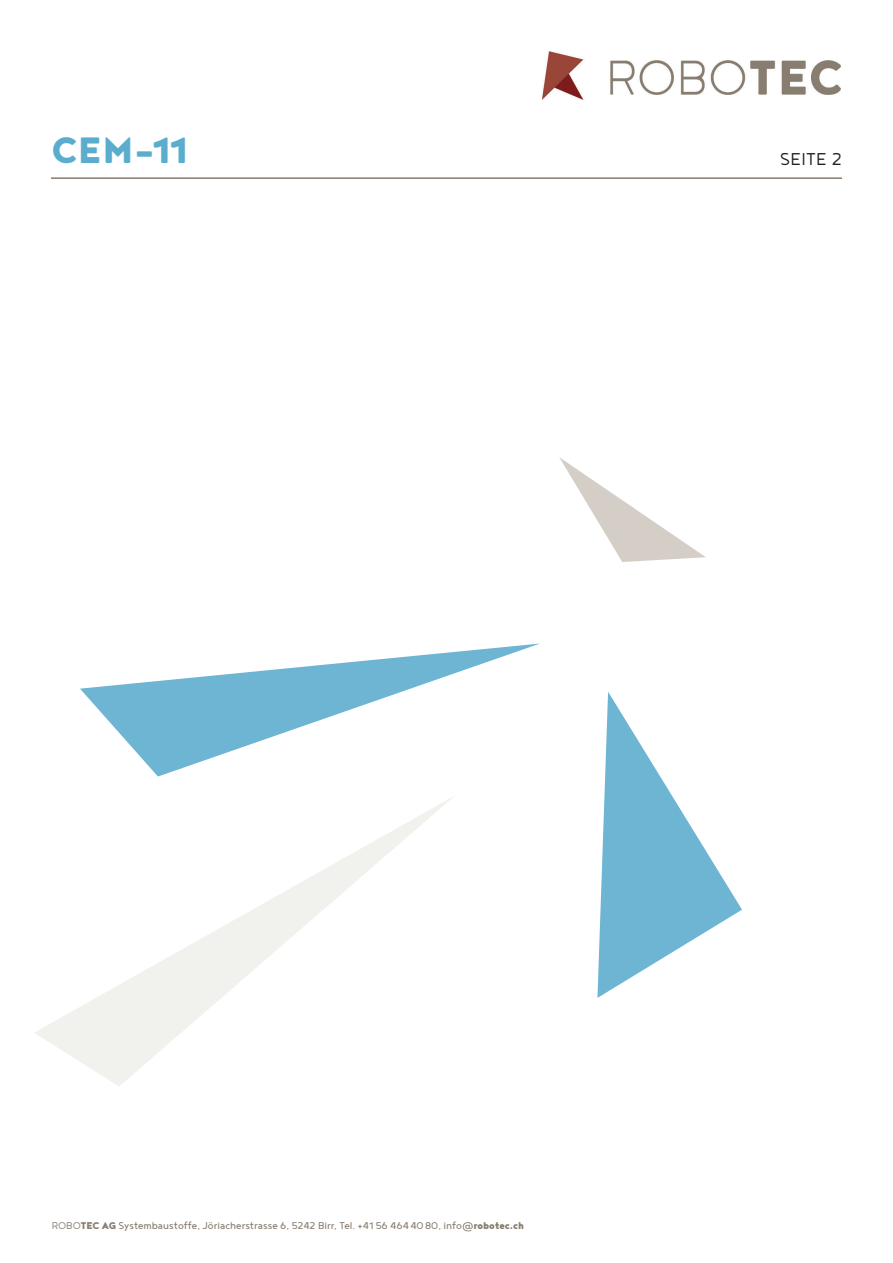
<style>
.page{position:relative;width:893px;height:1263px;background:#fff}
.page>*{position:absolute;margin:0;border:0;box-sizing:border-box;transform-origin:0 0}
.Produktetitel{font:900 45px "Noyh";color:#5aadcd}
.Produkteuntertitel{font:300 21px "Noyh";letter-spacing:.015em;color:#231f20}
.t1{font:12px "Noyh";color:#887c6e}
.s1{font-weight:300}
.s2{font-weight:900}
</style>
<div class="page">
<svg style="left:559px;top:457px;width:147px;height:105px"></svg>
<svg style="left:35px;top:797px;width:418px;height:289px"></svg>
<hr style="left:51px;top:177px;width:791px;height:2px;background:#887c6e">
<svg style="left:597px;top:692px;width:145px;height:306px"></svg>
<svg style="left:80px;top:643px;width:460px;height:133px"></svg>
<img style="left:543px;top:51px;width:297px;height:48px">
<p class="Produktetitel" style="left:51px;top:123px;width:138px">CEM-11</p>
<p class="Produkteuntertitel" style="left:780px;top:148px;width:64px">SEITE 2</p>
<p class="t1" style="left:52px;top:1219px;width:474px"><span class="s1">ROBO</span><span class="s2">TEC AG</span> Systembaustoffe, Jöriacherstrasse 6, 5242 Birr, Tel. +41 56 4644080, info@<span class="s2">robotec.ch</span></p>
</div>
